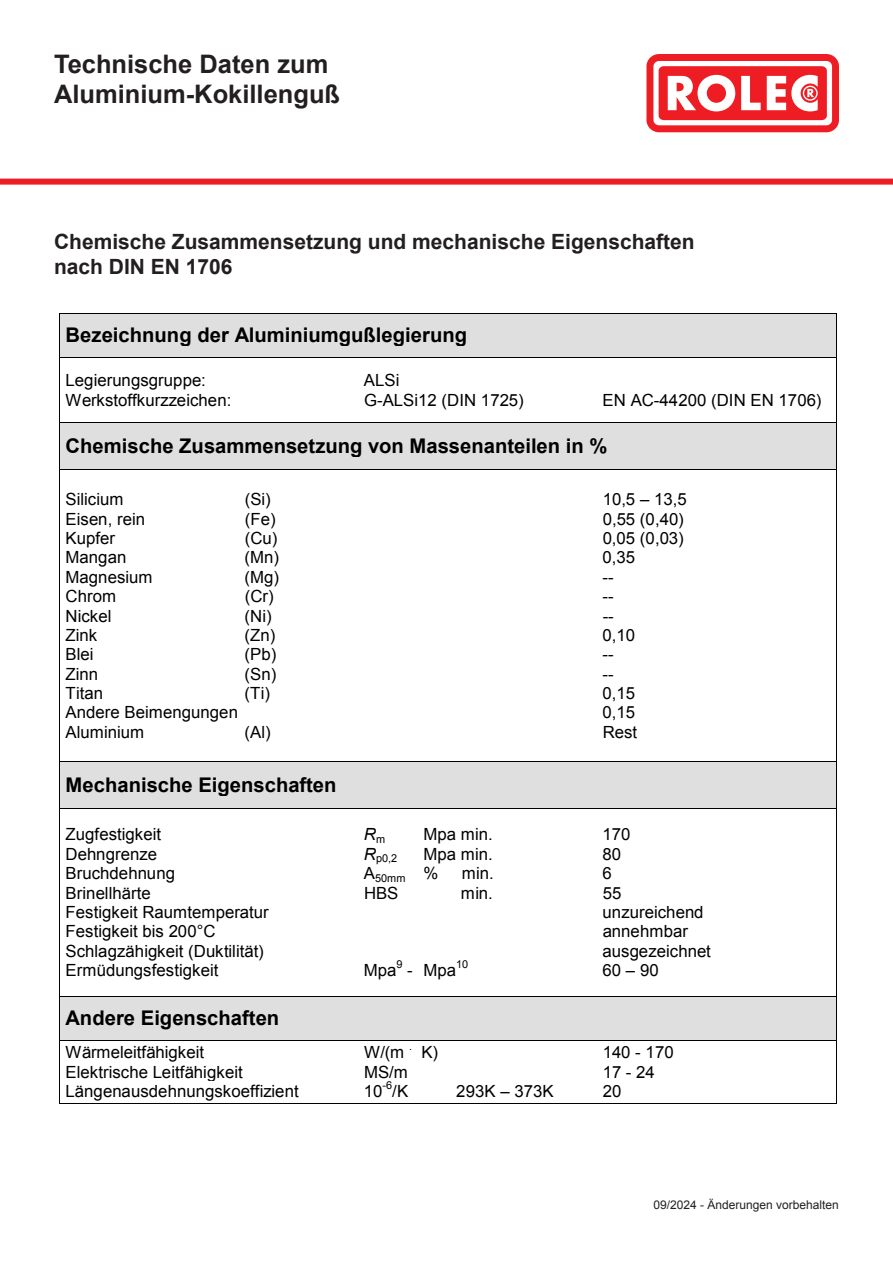
<style>
.page{position:relative;width:893px;height:1263px;background:#fff}
.page>*{position:absolute;margin:0;border:0;box-sizing:border-box;transform-origin:0 0}
.t1{font:700 25.5px "Arial";color:#231f20}
.t2{font:700 23.7px "Arial";color:#000}
.t3{font:700 21px "Arial";color:#231f20}
.t4{font:700 20.25px "Arial";color:#000}
.t5{font:16.8px "Arial";color:#000}
.t6{font:italic 16.8px "Arial";color:#000}
.t7{font:12px "Arial";color:#231f20}
.t8{font:10.95px "Arial";color:#000}
</style>
<div class="page">
<div style="left:646px;top:54px;width:193px;height:78px;background:#ee1d23;border-radius:12px"></div>
<div style="left:653px;top:61px;width:179px;height:64px;background:#fff;border-radius:6px"></div>
<svg style="left:659px;top:66px;width:168px;height:54px"></svg>
<div style="left:0;top:179px;width:893px;height:6px;background:#ee1d23"></div>
<div style="left:60px;top:313px;width:776px;height:34px;background:#dfdfdf"></div>
<div style="left:60px;top:347px;width:776px;height:10px;background:#dfdfdf"></div>
<hr style="left:59px;top:313px;width:777px;height:1px;background:#000">
<hr style="left:59px;top:313px;width:1px;height:44px;background:#000">
<hr style="left:836px;top:313px;width:1px;height:44px;background:#000">
<hr style="left:59px;top:357px;width:777px;height:1px;background:#000">
<hr style="left:59px;top:358px;width:1px;height:64px;background:#000">
<hr style="left:836px;top:358px;width:1px;height:64px;background:#000">
<div style="left:60px;top:423px;width:776px;height:35px;background:#dfdfdf"></div>
<div style="left:60px;top:458px;width:776px;height:11px;background:#dfdfdf"></div>
<hr style="left:59px;top:422px;width:777px;height:1px;background:#000">
<hr style="left:59px;top:423px;width:1px;height:46px;background:#000">
<hr style="left:836px;top:423px;width:1px;height:46px;background:#000">
<hr style="left:59px;top:469px;width:777px;height:1px;background:#000">
<hr style="left:59px;top:470px;width:1px;height:291px;background:#000">
<hr style="left:836px;top:470px;width:1px;height:291px;background:#000">
<div style="left:60px;top:762px;width:776px;height:34px;background:#dfdfdf"></div>
<div style="left:60px;top:796px;width:776px;height:12px;background:#dfdfdf"></div>
<hr style="left:59px;top:761px;width:777px;height:1px;background:#000">
<hr style="left:59px;top:762px;width:1px;height:46px;background:#000">
<hr style="left:836px;top:762px;width:1px;height:46px;background:#000">
<hr style="left:59px;top:808px;width:777px;height:1px;background:#000">
<hr style="left:59px;top:809px;width:1px;height:187px;background:#000">
<hr style="left:836px;top:809px;width:1px;height:187px;background:#000">
<div style="left:60px;top:997px;width:776px;height:33px;background:#dfdfdf"></div>
<div style="left:60px;top:1030px;width:776px;height:10px;background:#dfdfdf"></div>
<hr style="left:59px;top:996px;width:777px;height:1px;background:#000">
<hr style="left:59px;top:996px;width:1px;height:44px;background:#000">
<hr style="left:836px;top:996px;width:1px;height:44px;background:#000">
<hr style="left:59px;top:1040px;width:777px;height:1px;background:#000">
<hr style="left:59px;top:1041px;width:1px;height:62px;background:#000">
<hr style="left:59px;top:1103px;width:777px;height:1px;background:#000">
<hr style="left:836px;top:1041px;width:1px;height:62px;background:#000">
<p class="t1" style="left:54px;top:47px;width:276px">Technische Daten zum</p>
<p class="t1" style="left:54px;top:77px;width:288px">Aluminium-Kokillenguß</p>
<p class="t3" style="left:54px;top:228px;width:642px">Chemische Zusammensetzung und mechanische Eigenschaften</p>
<p class="t3" style="left:54px;top:253px;width:180px">nach DIN EN 1706</p>
<p class="t2" style="left:66px;top:236px;width:721px">Chemische Zusammensetzung und mechanische Eigenschaften</p>
<p class="t4" style="left:66px;top:321px;width:403px">Bezeichnung der Aluminiumgußlegierung</p>
<p class="t5" style="left:66px;top:369px;width:142px">Legierungsgruppe:</p>
<p class="t5" style="left:364px;top:369px;width:37px">ALSi</p>
<p class="t5" style="left:66px;top:388px;width:167px">Werkstoffkurzzeichen:</p>
<p class="t5" style="left:364px;top:388px;width:161px">G-ALSi12 (DIN 1725)</p>
<p class="t5" style="left:603px;top:388px;width:220px">EN AC-44200 (DIN EN 1706)</p>
<p class="t4" style="left:66px;top:432px;width:543px">Chemische Zusammensetzung von Massenanteilen in %</p>
<p class="t5" style="left:66px;top:488px;width:59px">Silicium</p>
<p class="t5" style="left:245px;top:488px;width:28px">(Si)</p>
<p class="t5" style="left:603px;top:488px;width:86px">10,5 – 13,5</p>
<p class="t5" style="left:66px;top:507px;width:81px">Eisen, rein</p>
<p class="t5" style="left:245px;top:507px;width:32px">(Fe)</p>
<p class="t5" style="left:603px;top:507px;width:83px">0,55 (0,40)</p>
<p class="t5" style="left:66px;top:527px;width:51px">Kupfer</p>
<p class="t5" style="left:245px;top:527px;width:34px">(Cu)</p>
<p class="t5" style="left:603px;top:527px;width:83px">0,05 (0,03)</p>
<p class="t5" style="left:66px;top:546px;width:62px">Mangan</p>
<p class="t5" style="left:245px;top:546px;width:36px">(Mn)</p>
<p class="t5" style="left:603px;top:546px;width:34px">0,35</p>
<p class="t5" style="left:66px;top:565px;width:88px">Magnesium</p>
<p class="t5" style="left:245px;top:565px;width:36px">(Mg)</p>
<p class="t5" style="left:603px;top:565px;width:13px">--</p>
<p class="t5" style="left:66px;top:585px;width:52px">Chrom</p>
<p class="t5" style="left:245px;top:585px;width:30px">(Cr)</p>
<p class="t5" style="left:603px;top:585px;width:13px">--</p>
<p class="t5" style="left:66px;top:604px;width:47px">Nickel</p>
<p class="t5" style="left:245px;top:604px;width:29px">(Ni)</p>
<p class="t5" style="left:603px;top:604px;width:13px">--</p>
<p class="t5" style="left:66px;top:623px;width:33px">Zink</p>
<p class="t5" style="left:245px;top:623px;width:32px">(Zn)</p>
<p class="t5" style="left:603px;top:623px;width:34px">0,10</p>
<p class="t5" style="left:66px;top:643px;width:29px">Blei</p>
<p class="t5" style="left:245px;top:643px;width:33px">(Pb)</p>
<p class="t5" style="left:603px;top:643px;width:13px">--</p>
<p class="t5" style="left:66px;top:662px;width:34px">Zinn</p>
<p class="t5" style="left:245px;top:662px;width:33px">(Sn)</p>
<p class="t5" style="left:603px;top:662px;width:13px">--</p>
<p class="t5" style="left:66px;top:682px;width:39px">Titan</p>
<p class="t5" style="left:245px;top:682px;width:27px">(Ti)</p>
<p class="t5" style="left:603px;top:682px;width:34px">0,15</p>
<p class="t5" style="left:66px;top:701px;width:174px">Andere Beimengungen</p>
<p class="t5" style="left:603px;top:701px;width:34px">0,15</p>
<p class="t5" style="left:66px;top:720px;width:80px">Aluminium</p>
<p class="t5" style="left:245px;top:720px;width:28px">(Al)</p>
<p class="t5" style="left:603px;top:720px;width:36px">Rest</p>
<p class="t4" style="left:66px;top:771px;width:272px">Mechanische Eigenschaften</p>
<p class="t5" style="left:66px;top:823px;width:97px">Zugfestigkeit</p>
<p class="t6" style="left:364px;top:823px;width:23px">R<sub>m</sub></p>
<p class="t5" style="left:424px;top:823px;width:71px">Mpa min.</p>
<p class="t5" style="left:603px;top:823px;width:29px">170</p>
<p class="t5" style="left:66px;top:842px;width:93px">Dehngrenze</p>
<p class="t8" style="left:364px;top:851px;width:35px"><sup>R</sup>p0,2</p>
<p class="t5" style="left:424px;top:842px;width:71px">Mpa min.</p>
<p class="t5" style="left:603px;top:842px;width:20px">80</p>
<p class="t5" style="left:66px;top:862px;width:111px">Bruchdehnung</p>
<p class="t8" style="left:364px;top:870px;width:76px"><sup>A</sup>50mm <sup>%</sup></p>
<p class="t5" style="left:462px;top:862px;width:33px">min.</p>
<p class="t5" style="left:603px;top:862px;width:11px">6</p>
<p class="t5" style="left:66px;top:881px;width:87px">Brinellhärte</p>
<p class="t5" style="left:364px;top:881px;width:36px">HBS</p>
<p class="t5" style="left:461px;top:881px;width:33px">min.</p>
<p class="t5" style="left:603px;top:881px;width:20px">55</p>
<p class="t5" style="left:66px;top:900px;width:205px">Festigkeit Raumtemperatur</p>
<p class="t5" style="left:603px;top:900px;width:103px">unzureichend</p>
<p class="t5" style="left:66px;top:920px;width:151px">Festigkeit bis 200°C</p>
<p class="t5" style="left:603px;top:920px;width:87px">annehmbar</p>
<p class="t5" style="left:66px;top:939px;width:200px">Schlagzähigkeit (Duktilität)</p>
<p class="t5" style="left:603px;top:939px;width:110px">ausgezeichnet</p>
<p class="t5" style="left:66px;top:959px;width:154px">Ermüdungsfestigkeit</p>
<p class="t5" style="left:364px;top:959px;width:34px">Mpa</p>
<p class="t8" style="left:397px;top:956px;width:8px">9</p>
<p class="t8" style="left:456px;top:956px;width:14px">10</p>
<p class="t5" style="left:603px;top:959px;width:58px">60 – 90</p>
<p class="t5" style="left:407px;top:959px;width:50px">- Mpa</p>
<p class="t4" style="left:66px;top:1004px;width:215px">Andere Eigenschaften</p>
<p class="t5" style="left:66px;top:1041px;width:140px">Wärmeleitfähigkeit</p>
<p class="t5" style="left:364px;top:1041px;width:42px">W/(m</p>
<p class="t8" style="left:409px;top:1038px;width:5px">.</p>
<p class="t5" style="left:421px;top:1041px;width:18px">K)</p>
<p class="t5" style="left:603px;top:1041px;width:73px">140 - 170</p>
<p class="t5" style="left:66px;top:1060px;width:179px">Elektrische Leitfähigkeit</p>
<p class="t5" style="left:364px;top:1060px;width:45px">MS/m</p>
<p class="t5" style="left:603px;top:1060px;width:54px">17 - 24</p>
<p class="t5" style="left:66px;top:1080px;width:235px">Längenausdehnungskoeffizient</p>
<p class="t5" style="left:364px;top:1080px;width:20px">10</p>
<p class="t8" style="left:383px;top:1077px;width:11px">-6</p>
<p class="t5" style="left:392px;top:1080px;width:18px">/K</p>
<p class="t5" style="left:456px;top:1080px;width:99px">293K – 373K</p>
<p class="t5" style="left:603px;top:1080px;width:20px">20</p>
<p class="t7" style="left:653px;top:1197px;width:187px">09/2024 - Änderungen vorbehalten</p>
</div>
